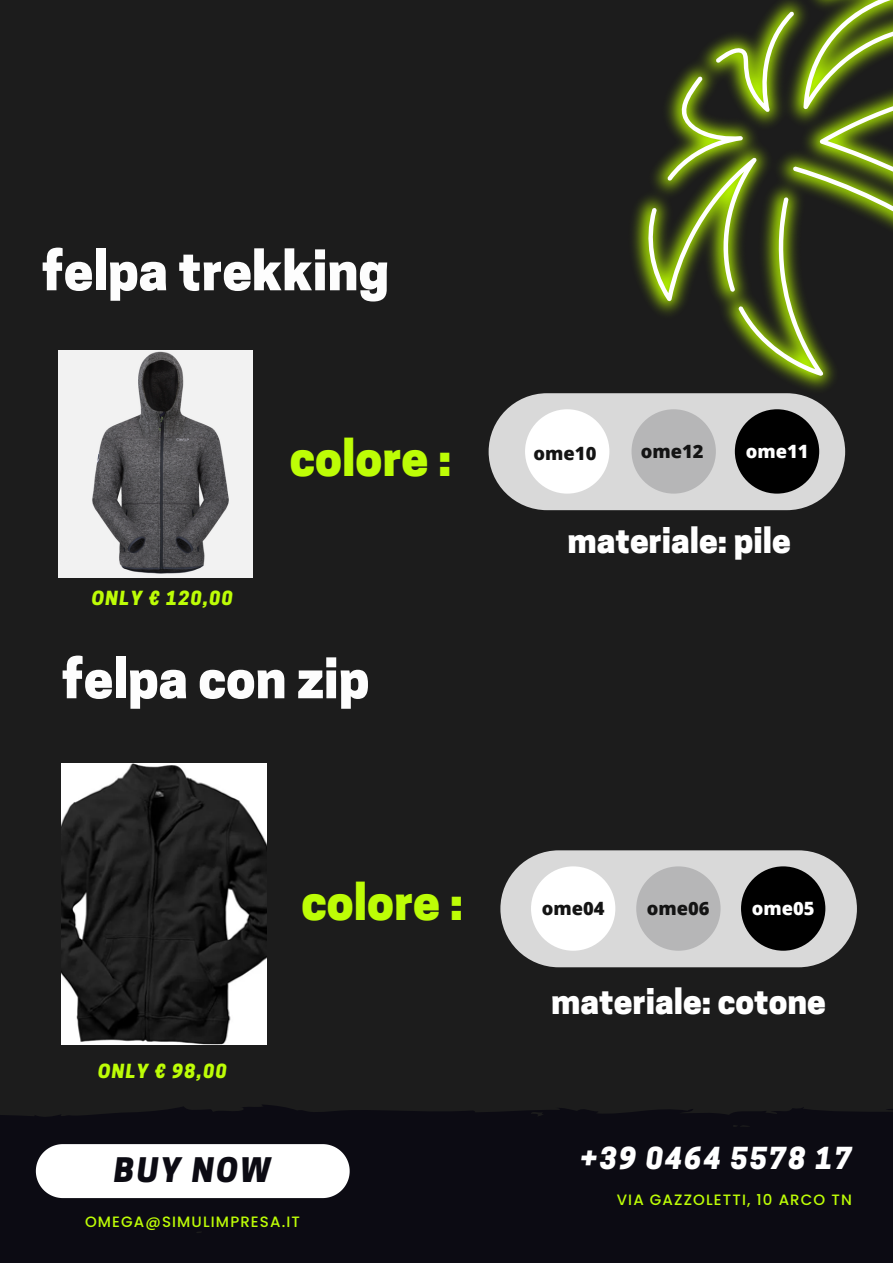
<style>
.page{position:relative;width:893px;height:1264px;background:#fff}
.page>*{position:absolute;margin:0;border:0;box-sizing:border-box;transform-origin:0 0}
.t1{font:800 52.35px "Cooper Hewitt";color:#fdfdfd}
.t2{font:800 48px "Cooper Hewitt";color:#bdfd06}
.t3{font:800 33.3px "Cooper Hewitt";color:#fff}
.t4{font:italic 800 31.8px "Cooper Hewitt";letter-spacing:.075em;color:#0c0b13}
.t5{font:italic 800 28.5px "Cooper Hewitt";letter-spacing:.075em;color:#fff}
.t6{font:italic 800 18.3px "Cooper Hewitt";letter-spacing:.075em;color:#bdfd06}
.t7{font:800 18.3px "Open Sans";color:#141414}
.t8{font:800 18.3px "Open Sans";color:#fff}
.t9{font:500 15px "Poppins";letter-spacing:.075em;color:#bdfd06}
</style>
<div class="page">
<div style="left:0;top:0;width:892px;height:1262px;background:#1c1c1c"></div>
<svg style="left:569px;top:0;width:323px;height:511px"></svg>
<div style="left:0;top:1105px;width:892px;height:157px;background:#0c0b13"></div>
<div style="left:36px;top:1144px;width:313px;height:53px;background:#fff"></div>
<img style="left:58px;top:350px;width:195px;height:227px">
<div style="left:488px;top:393px;width:357px;height:117px;background:#d9d9d9;border-radius:58px"></div>
<div style="left:525px;top:409px;width:84px;height:84px;background:#fff;border-radius:50%"></div>
<div style="left:631px;top:409px;width:84px;height:84px;background:#b6b6b7;border-radius:50%"></div>
<div style="left:734px;top:409px;width:85px;height:84px;background:#000;border-radius:50%"></div>
<img style="left:62px;top:763px;width:204px;height:281px">
<div style="left:500px;top:850px;width:356px;height:117px;background:#d9d9d9;border-radius:58px"></div>
<div style="left:531px;top:866px;width:84px;height:84px;background:#fff;border-radius:50%"></div>
<div style="left:636px;top:866px;width:84px;height:84px;background:#b6b6b7;border-radius:50%"></div>
<div style="left:741px;top:866px;width:84px;height:84px;background:#000;border-radius:50%"></div>
<h1 class="t1" style="left:42px;top:251px;width:349px">felpa trekking</h1>
<p class="t6" style="left:92px;top:591px;width:143px">ONLY € 120,00</p>
<h2 class="t2" style="left:290px;top:439px;width:163px">colore :</h2>
<h1 class="t1" style="left:62px;top:659px;width:309px">felpa con zip</h1>
<p class="t6" style="left:98px;top:1064px;width:130px">ONLY € 98,00</p>
<h2 class="t2" style="left:301px;top:884px;width:163px">colore :</h2>
<h3 class="t4" style="left:114px;top:1157px;width:158px">BUY NOW</h3>
<p class="t9" style="left:85px;top:1211px;width:216px">OMEGA@SIMULIMPRESA.IT</p>
<p class="t7" style="left:533px;top:440px;width:64px">ome10</p>
<p class="t7" style="left:640px;top:438px;width:64px">ome12</p>
<p class="t8" style="left:745px;top:438px;width:64px">ome11</p>
<h3 class="t3" style="left:567px;top:528px;width:225px">materiale: pile</h3>
<p class="t7" style="left:542px;top:895px;width:64px">ome04</p>
<p class="t7" style="left:646px;top:895px;width:64px">ome06</p>
<p class="t8" style="left:751px;top:895px;width:64px">ome05</p>
<h3 class="t3" style="left:551px;top:989px;width:276px">materiale: cotone</h3>
<h3 class="t5" style="left:580px;top:1148px;width:273px">+39 0464 5578 17</h3>
<p class="t9" style="left:616px;top:1188px;width:237px">VIA GAZZOLETTI, 10 ARCO TN</p>
</div>
